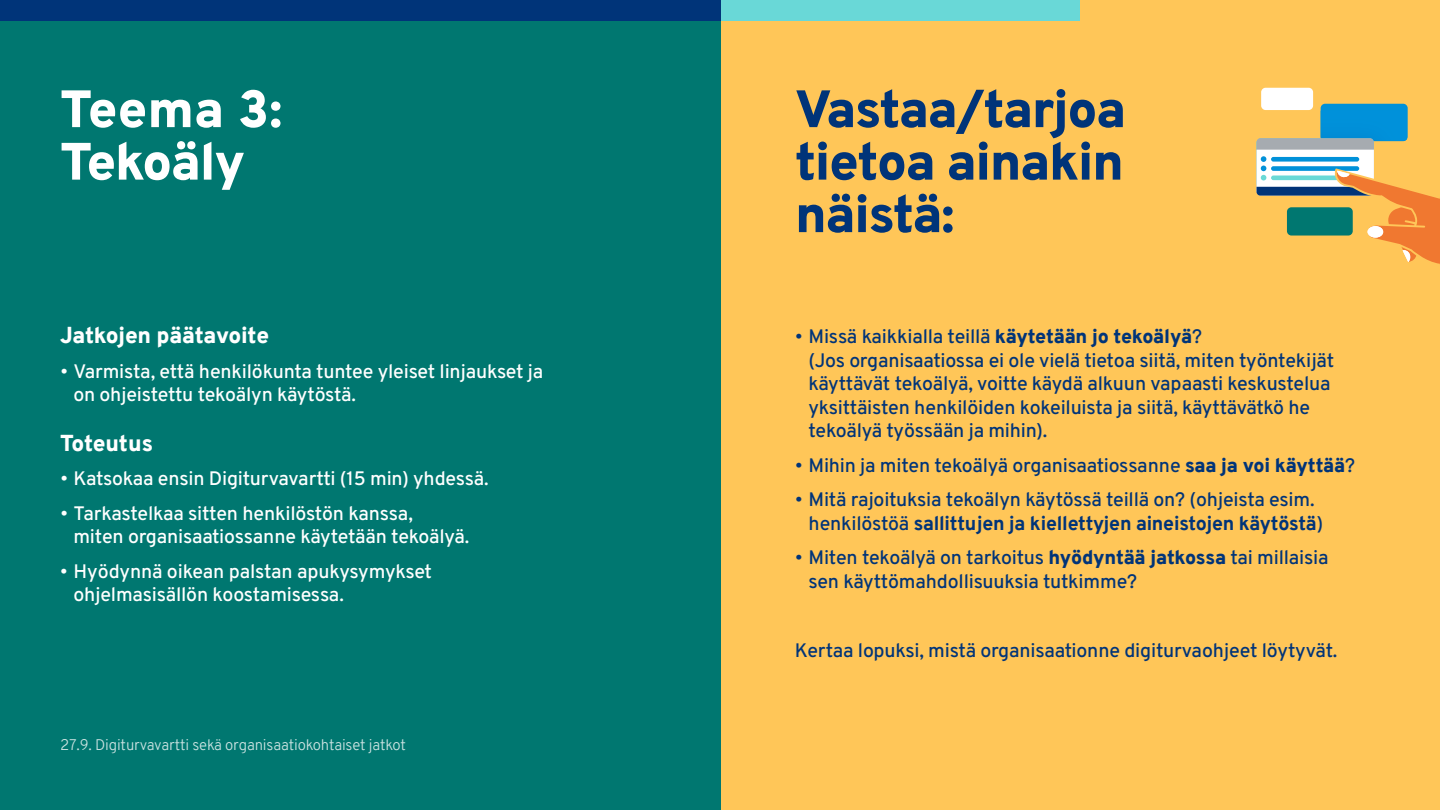
<style>
.page{position:relative;width:1440px;height:810px;background:#fff}
.page>*{position:absolute;margin:0;border:0;box-sizing:border-box;transform-origin:0 0}
.t1{font:900 52.5px/52.5px "Overpass";letter-spacing:-.025em;color:#003479;text-align:justify}
.t2{font:900 52.5px/52.5px "Overpass";letter-spacing:-.025em;color:#fff}
.t3{font:900 22.5px "Overpass";letter-spacing:-.01em;color:#fff}
.t4{font:500 19.5px/23.4px "Overpass";letter-spacing:-.01em;color:#003479}
.t5{font:500 19.5px/23.4px "Overpass";letter-spacing:-.01em;color:#fff}
.t6{font:300 15px "Overpass";letter-spacing:-.01em;color:#fff}
.s1{font-weight:900}
.s2{font-weight:800}
</style>
<div class="page">
<div style="left:0;top:0;width:721px;height:22px;background:#003479"></div>
<div style="left:1080px;top:0;width:360px;height:22px;background:#ffc658"></div>
<div style="left:721px;top:0;width:359px;height:22px;background:#69d8d7"></div>
<div style="left:721px;top:22px;width:719px;height:788px;background:#ffc658"></div>
<div style="left:0;top:22px;width:721px;height:788px;background:#007770"></div>
<div style="left:1321px;top:104px;width:87px;height:37px;background:#0091d9;border-radius:4px"></div>
<div style="left:1261px;top:88px;width:52px;height:22px;background:#fff;border-radius:4px"></div>
<svg style="left:1257px;top:138px;width:183px;height:126px"></svg>
<h1 class="t2" style="left:60px;top:83px;width:224px">Teema 3:<br>Tekoäly</h1>
<h1 class="t1" style="left:795px;top:83px;width:333px">Vastaa/tarjoa tietoa ainakin näistä:</h1>
<p class="t3" style="left:60px;top:319px;width:211px">Jatkojen päätavoite</p>
<p class="t5" style="left:73px;top:359px;width:471px;text-indent:-13px">• Varmista, että henkilökunta tuntee yleiset linjaukset ja on ohjeistettu tekoälyn käytöstä.</p>
<p class="t3" style="left:60px;top:427px;width:95px">Toteutus</p>
<p class="t5" style="left:60px;top:466px;width:430px">• Katsokaa ensin Digiturvavartti (15 min) yhdessä.</p>
<p class="t5" style="left:73px;top:501px;width:397px;text-indent:-13px">• Tarkastelkaa sitten henkilöstön kanssa,<br>miten organisaatiossanne käytetään tekoälyä.</p>
<p class="t5" style="left:73px;top:559px;width:360px;text-indent:-13px">• Hyödynnä oikean palstan apukysymykset ohjelmasisällön koostamisessa.</p>
<p class="t6" style="left:60px;top:734px;width:348px">27.9. Digiturvavartti sekä organisaatiokohtaiset jatkot</p>
<p class="t4" style="left:808px;top:324px;width:527px;text-indent:-13px">• Missä kaikkialla teillä <span class="s1">käytetään jo tekoälyä</span>?<br>(Jos organisaatiossa ei ole vielä tietoa siitä, miten työntekijät käyttävät tekoälyä, voitte käydä alkuun vapaasti keskustelua yksittäisten henkilöiden kokeiluista ja siitä, käyttävätkö he tekoälyä työssään ja mihin).</p>
<p class="t4" style="left:795px;top:452px;width:562px">• Mihin ja miten tekoälyä organisaatiossanne <span class="s1">saa ja voi käyttää</span>?</p>
<p class="t4" style="left:808px;top:487px;width:516px;text-indent:-13px">• Mitä rajoituksia tekoälyn käytössä teillä on? (ohjeista esim. henkilöstöä <span class="s2">sallittujen ja kiellettyjen aineistojen käytöstä</span>)</p>
<p class="t4" style="left:808px;top:545px;width:522px;text-indent:-13px">• Miten tekoälyä on tarkoitus <span class="s1">hyödyntää jatkossa</span> tai millaisia sen käyttömahdollisuuksia tutkimme?</p>
<p class="t4" style="left:795px;top:638px;width:544px">Kertaa lopuksi, mistä organisaationne digiturvaohjeet löytyvät.</p>
</div>
